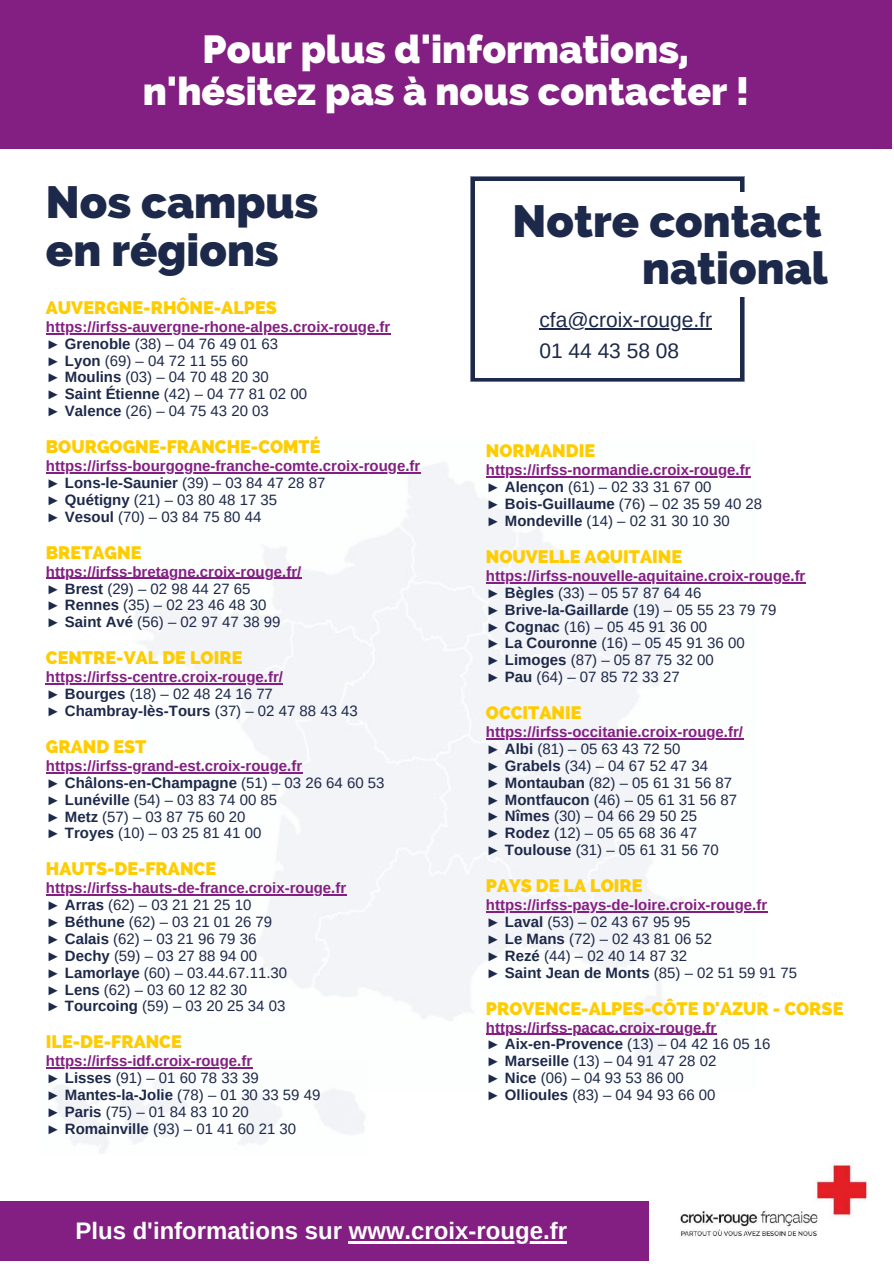
<style>
.page{position:relative;width:894px;height:1264px;background:#fff}
.page>*{position:absolute;margin:0;border:0;box-sizing:border-box;transform-origin:0 0}
.t1{font:800 44.85px/47.1px "Raleway";color:#1d294a}
.t2{font:800 38.85px/41.5px "Raleway";color:#fff;text-align:center}
.t3{font:700 24px "Arimo";color:#fff}
.t4{font:21px/30.3px "Arimo";color:#1d294a}
.t5{font:800 18px "Raleway";color:#fc0}
.t6{font:15px/16.8px "Arimo";color:#1d294a}
.t7{font:700 15px/16.8px "Arimo";color:#831f82}
.s1{font-weight:700;color:#831f82}
.s2{font-weight:700}
.s3{font-weight:400;color:#1d294a}
.s4{color:#1d294a}
</style>
<div class="page">
<div style="left:0;top:1201px;width:670px;height:59px;background:#831f82"></div>
<img style="left:649px;top:1163px;width:219px;height:97px">
<svg style="left:470px;top:176px;width:274px;height:206px;background:#414b67"></svg>
<div style="left:475px;top:181px;width:264px;height:196px;background:#fff"></div>
<div style="left:716px;top:193px;width:40px;height:104px;background:#fff"></div>
<div style="left:0;top:0;width:891px;height:149px;background:#831f82"></div>
<img style="left:46px;top:1068px;width:319px;height:85px">
<hr style="left:348px;top:1240px;width:219px;height:3px;background:#fff">
<img style="left:133px;top:463px;width:624px;height:626px">
<hr style="left:46px;top:333px;width:344px;height:1px;background:#831f82">
<hr style="left:46px;top:472px;width:374px;height:1px;background:#831f82">
<hr style="left:46px;top:578px;width:255px;height:1px;background:#831f82">
<hr style="left:46px;top:683px;width:237px;height:1px;background:#831f82">
<hr style="left:46px;top:772px;width:256px;height:1px;background:#831f82">
<hr style="left:46px;top:894px;width:300px;height:1px;background:#831f82">
<hr style="left:46px;top:1067px;width:206px;height:1px;background:#831f82">
<hr style="left:539px;top:328px;width:173px;height:1px;background:#1d294a">
<hr style="left:486px;top:476px;width:264px;height:1px;background:#831f82">
<hr style="left:486px;top:582px;width:319px;height:1px;background:#831f82">
<hr style="left:486px;top:738px;width:256px;height:1px;background:#831f82">
<hr style="left:486px;top:911px;width:281px;height:1px;background:#831f82">
<hr style="left:486px;top:1033px;width:230px;height:1px;background:#831f82">
<h2 class="t2" style="left:143px;top:29px;width:607px">Pour plus d'informations, n'hésitez pas à nous contacter !</h2>
<h1 class="t1" style="left:46px;top:179px;width:274px">Nos campus en régions</h1>
<p class="t5" style="left:46px;top:297px;width:232px">AUVERGNE-RHÔNE-ALPES</p>
<p class="t6" style="left:46px;top:318px;width:346px"><span class="s1">https://irfss-auvergne-rhone-alpes.croix-rouge.fr </span><span class="s2">► Grenoble</span> (38) – 04 76 49 01 63<br>► <span class="s2">Lyon</span> (69) – 04 72 11 55 60<br>► <span class="s2">Moulins</span> (03) – 04 70 48 20 30<br>► <span class="s2">Saint Étienne</span> (42) – 04 77 81 02 00<br>► <span class="s2">Valence</span> (26) – 04 75 43 20 03</p>
<p class="t5" style="left:46px;top:436px;width:276px">BOURGOGNE-FRANCHE-COMTÉ</p>
<p class="t7" style="left:46px;top:457px;width:376px">https://irfss-bourgogne-franche-comte.croix-rouge.fr <span class="s3">►</span> <span class="s4">Lons-le-Saunier</span> <span class="s3">(39) – 03 84 47 28 87<br>►</span> <span class="s4">Quétigny</span> <span class="s3">(21) – 03 80 48 17 35<br>►</span> <span class="s4">Vesoul</span> <span class="s3">(70) – 03 84 75 80 44</span></p>
<p class="t5" style="left:46px;top:542px;width:97px">BRETAGNE</p>
<p class="t6" style="left:46px;top:563px;width:257px"><span class="s1">https://irfss-bretagne.croix-rouge.fr/ </span><span class="s2">► Brest</span> (29) – 02 98 44 27 65<br>► <span class="s2">Rennes</span> (35) – 02 23 46 48 30<br>► <span class="s2">Saint Avé</span> (56) – 02 97 47 38 99</p>
<p class="t5" style="left:46px;top:647px;width:198px">CENTRE-VAL DE LOIRE</p>
<p class="t7" style="left:46px;top:668px;width:313px">https://irfss-centre.croix-rouge.fr/<br><span class="s3">►</span> <span class="s4">Bourges</span> <span class="s3">(18) – 02 48 24 16 77<br>►</span> <span class="s4">Chambray-lès-Tours</span> <span class="s3">(37) – 02 47 88 43 43</span></p>
<p class="t5" style="left:46px;top:736px;width:102px">GRAND EST</p>
<p class="t6" style="left:46px;top:757px;width:340px"><span class="s1">https://irfss-grand-est.croix-rouge.fr<br></span>► <span class="s2">Châlons-en-Champagne</span> (51) – 03 26 64 60 53 ► <span class="s2">Lunéville</span> (54) – 03 83 74 00 85<br>► <span class="s2">Metz</span> (57) – 03 87 75 60 20<br>► <span class="s2">Troyes</span> (10) – 03 25 81 41 00</p>
<p class="t5" style="left:46px;top:858px;width:172px">HAUTS-DE-FRANCE</p>
<p class="t6" style="left:46px;top:879px;width:302px"><span class="s1">https://irfss-hauts-de-france.croix-rouge.fr </span>► <span class="s2">Arras</span> (62) – 03 21 21 25 10<br>► <span class="s2">Béthune</span> (62) – 03 21 01 26 79<br>► <span class="s2">Calais</span> (62) – 03 21 96 79 36<br>► <span class="s2">Dechy</span> (59) – 03 27 88 94 00<br>► <span class="s2">Lamorlaye</span> (60) – 03.44.67.11.30<br>► <span class="s2">Lens</span> (62) – 03 60 12 82 30<br>► <span class="s2">Tourcoing</span> (59) – 03 20 25 34 03</p>
<p class="t5" style="left:46px;top:1031px;width:137px">ILE-DE-FRANCE</p>
<p class="t6" style="left:46px;top:1052px;width:276px"><span class="s1">https://irfss-idf.croix-rouge.fr<br></span>► <span class="s2">Lisses</span> (91) – 01 60 78 33 39<br>► <span class="s2">Mantes-la-Jolie</span> (78) – 01 30 33 59 49 ► <span class="s2">Paris</span> (75) – 01 84 83 10 20<br>► <span class="s2">Romainville</span> (93) – 01 41 60 21 30</p>
<h1 class="t1" style="left:512px;top:198px;width:317px;text-align:right">Notre contact national</h1>
<h3 class="t4" style="left:539px;top:305px;width:174px">cfa@croix-rouge.fr<br>01 44 43 58 08</h3>
<p class="t5" style="left:486px;top:440px;width:111px">NORMANDIE</p>
<p class="t6" style="left:486px;top:462px;width:277px"><span class="s1">https://irfss-normandie.croix-rouge.fr </span>► <span class="s2">Alençon</span> (61) – 02 33 31 67 00<br>► <span class="s2">Bois-Guillaume</span> (76) – 02 35 59 40 28 ► <span class="s2">Mondeville</span> (14) – 02 31 30 10 30</p>
<p class="t5" style="left:486px;top:546px;width:197px">NOUVELLE AQUITAINE</p>
<p class="t6" style="left:486px;top:567px;width:321px"><span class="s1">https://irfss-nouvelle-aquitaine.croix-rouge.fr </span>► <span class="s2">Bègles</span> (33) – 05 57 87 64 46<br><span class="s2">► Brive-la-Gaillarde</span> (19) – 05 55 23 79 79<br>► <span class="s2">Cognac</span> (16) – 05 45 91 36 00<br>► <span class="s2">La Couronne</span> (16) – 05 45 91 36 00<br>► <span class="s2">Limoges</span> (87) – 05 87 75 32 00<br>► <span class="s2">Pau</span> (64) – 07 85 72 33 27</p>
<p class="t5" style="left:486px;top:702px;width:97px">OCCITANIE</p>
<p class="t6" style="left:486px;top:723px;width:258px"><span class="s1">https://irfss-occitanie.croix-rouge.fr/ </span>► <span class="s2">Albi</span> (81) – 05 63 43 72 50<br>► <span class="s2">Grabels</span> (34) – 04 67 52 47 34<br>► <span class="s2">Montauban</span> (82) – 05 61 31 56 87 ► <span class="s2">Montfaucon</span> (46) – 05 61 31 56 87 ► <span class="s2">Nîmes</span> (30) – 04 66 29 50 25<br>► <span class="s2">Rodez</span> (12) – 05 65 68 36 47<br>► <span class="s2">Toulouse</span> (31) – 05 61 31 56 70</p>
<p class="t5" style="left:486px;top:875px;width:158px">PAYS DE LA LOIRE</p>
<p class="t6" style="left:486px;top:896px;width:312px"><span class="s1">https://irfss-pays-de-loire.croix-rouge.fr<br></span><span class="s2">► Laval</span> (53) – 02 43 67 95 95<br>► <span class="s2">Le Mans</span> (72) – 02 43 81 06 52<br>► <span class="s2">Rezé</span> (44) – 02 40 14 87 32<br>► <span class="s2">Saint Jean de Monts</span> (85) – 02 51 59 91 75</p>
<p class="t5" style="left:486px;top:997px;width:359px">PROVENCE-ALPES-CÔTE D'AZUR - CORSE</p>
<p class="t6" style="left:486px;top:1018px;width:286px"><span class="s1">https://irfss-pacac.croix-rouge.fr<br></span>► <span class="s2">Aix-en-Provence</span> (13) – 04 42 16 05 16 ► <span class="s2">Marseille</span> (13) – 04 91 47 28 02<br>► <span class="s2">Nice</span> (06) – 04 93 53 86 00<br>► <span class="s2">Ollioules</span> (83) – 04 94 93 66 00</p>
<h3 class="t3" style="left:75px;top:1216px;width:493px">Plus d'informations sur www.croix-rouge.fr</h3>
</div>
